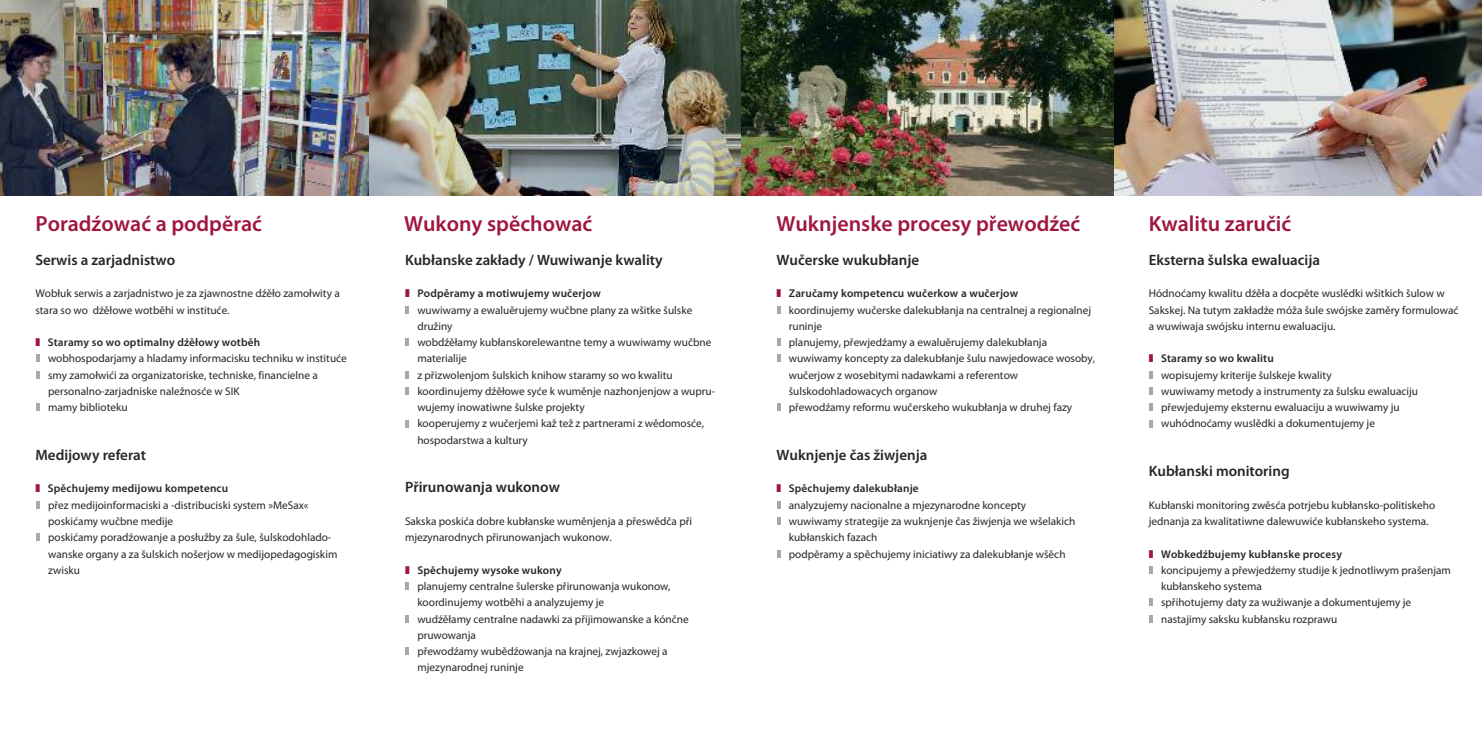
<style>
.page{position:relative;width:1482px;height:745px;background:#fff}
.page>*{position:absolute;margin:0;border:0;box-sizing:border-box;transform-origin:0 0}
.t1{font:600 21.88px "Myriad Pro";color:#9f163e}
.t2{font:600 15px "Myriad Pro";color:#272627}
.t3{font:11.25px/16.2px "Myriad Pro";color:#272627}
.s1{color:#9f163e}
.s2{font-weight:600}
</style>
<div class="page">
<img style="left:1113px;top:0;width:368px;height:195px">
<img style="left:369px;top:0;width:372px;height:195px">
<img style="left:741px;top:0;width:372px;height:195px">
<img style="left:0;top:0;width:369px;height:195px">
<svg style="left:1149px;top:371px;width:3px;height:7px"></svg>
<svg style="left:1149px;top:387px;width:3px;height:7px"></svg>
<svg style="left:1149px;top:403px;width:3px;height:8px"></svg>
<svg style="left:1149px;top:420px;width:3px;height:7px"></svg>
<svg style="left:1149px;top:566px;width:3px;height:7px"></svg>
<svg style="left:1149px;top:598px;width:3px;height:8px"></svg>
<svg style="left:1149px;top:615px;width:3px;height:7px"></svg>
<svg style="left:777px;top:306px;width:3px;height:7px"></svg>
<svg style="left:777px;top:338px;width:3px;height:8px"></svg>
<svg style="left:777px;top:354px;width:3px;height:8px"></svg>
<svg style="left:777px;top:403px;width:3px;height:8px"></svg>
<svg style="left:777px;top:501px;width:3px;height:7px"></svg>
<svg style="left:777px;top:517px;width:3px;height:7px"></svg>
<svg style="left:777px;top:550px;width:3px;height:7px"></svg>
<svg style="left:36px;top:354px;width:4px;height:8px"></svg>
<svg style="left:36px;top:371px;width:4px;height:7px"></svg>
<svg style="left:36px;top:403px;width:4px;height:8px"></svg>
<svg style="left:36px;top:501px;width:4px;height:7px"></svg>
<svg style="left:36px;top:533px;width:4px;height:8px"></svg>
<svg style="left:405px;top:306px;width:4px;height:7px"></svg>
<svg style="left:405px;top:338px;width:4px;height:8px"></svg>
<svg style="left:405px;top:371px;width:4px;height:7px"></svg>
<svg style="left:405px;top:387px;width:4px;height:7px"></svg>
<svg style="left:405px;top:420px;width:4px;height:7px"></svg>
<svg style="left:405px;top:582px;width:4px;height:7px"></svg>
<svg style="left:405px;top:615px;width:4px;height:7px"></svg>
<svg style="left:405px;top:647px;width:4px;height:7px"></svg>
<h1 class="t1" style="left:35px;top:216px;width:228px">Poradźować a podpěrać</h1>
<h1 class="t1" style="left:404px;top:216px;width:190px">Wukony spěchować</h1>
<h1 class="t1" style="left:776px;top:216px;width:305px">Wuknjenske procesy přewodźeć</h1>
<h1 class="t1" style="left:1148px;top:216px;width:144px">kwalitu zaručić</h1>
<h2 class="t2" style="left:35px;top:254px;width:141px">Serwis a zarjadnistwo</h2>
<p class="t3" style="left:35px;top:286px;width:306px">Wobłuk serwis a zarjadnistwo je za zjawnostne dźěło zamołwity a stara so wo dźěłowe wotběhi w instituće.</p>
<p class="t3" style="left:48px;top:335px;width:300px;text-indent:-13px"><span class="s1">❚</span> <span class="s2">Staramy so wo optimalny dźěłowy wotběh </span>wobhospodarjamy a hladamy informacisku techniku w instituće smy zamołwići za organizatoriske, techniske, financielne a personalno-zarjadniske naležnosće w SIK<br>mamy biblioteku</p>
<h2 class="t2" style="left:35px;top:449px;width:112px">Medijowy referat</h2>
<p class="t3" style="left:48px;top:481px;width:291px;text-indent:-13px"><span class="s1">❚</span> <span class="s2">Spěchujemy medijowu kompetencu<br></span>přez medijoinformaciski a -distribuciski system »MeSax« poskićamy wučbne medije<br>poskićamy poradźowanje a posłužby za šule, šulskodohlado&shy;wanske organy a za šulskich nošerjow w medijopedagogiskim zwisku</p>
<h2 class="t2" style="left:405px;top:254px;width:259px">kubłanske zakłady / Wuwiwanje kwality</h2>
<p class="t3" style="left:417px;top:286px;width:299px;text-indent:-12px"><span class="s1">❚</span> <span class="s2">Podpěramy a motiwujemy wučerjow<br></span>wuwiwamy a ewaluěrujemy wučbne plany za wšitke šulske družiny<br>wobdźěłamy kubłanskorelewantne temy a wuwiwamy wučbne materialije<br>z přizwolenjom šulskich knihow staramy so wo kwalitu koordinujemy dźěłowe syće k wuměnje nazhonjenjow a wupru&shy;wujemy inowatiwne šulske projekty<br>kooperujemy z wučerjemi kaž tež z partnerami z wědomosće, hospodarstwa a kultury</p>
<h2 class="t2" style="left:405px;top:481px;width:156px">Přirunowanja wukonow</h2>
<p class="t3" style="left:405px;top:513px;width:288px">Sakska poskića dobre kubłanske wuměnjenja a přeswědča při mjezynarodnych přirunowanjach wukonow.</p>
<p class="t3" style="left:417px;top:562px;width:273px;text-indent:-12px"><span class="s1">❚</span> <span class="s2">Spěchujemy wysoke wukony<br></span>planujemy centralne šulerske přirunowanja wukonow, koordinujemy wotběhi a analyzujemy je<br>wudźěłamy centralne nadawki za přijimowanske a kónčne pruwowanja<br>přewodźamy wubědźowanja na krajnej, zwjazkowej a mjezynarodnej runinje</p>
<h2 class="t2" style="left:776px;top:254px;width:144px">Wučerske wukubłanje</h2>
<p class="t3" style="left:788px;top:286px;width:308px;text-indent:-12px"><span class="s1">❚</span> <span class="s2">zaručamy kompetencu wučerkow a wučerjow<br></span>koordinujemy wučerske dalekubłanja na centralnej a regionalnej runinje<br>planujemy, přewjedźamy a ewaluěrujemy dalekubłanja wuwiwamy koncepty za dalekubłanje šulu nawjedowace wosoby, wučerjow z wosebitymi nadawkami a referentow šulskodohladowacych organow<br>přewodźamy reformu wučerskeho wukubłanja w druhej fazy</p>
<h2 class="t2" style="left:776px;top:449px;width:152px">Wuknjenje čas žiwjenja</h2>
<p class="t3" style="left:788px;top:481px;width:288px;text-indent:-12px"><span class="s1">❚</span> <span class="s2">Spěchujemy dalekubłanje<br></span>analyzujemy nacionalne a mjezynarodne koncepty wuwiwamy strategije za wuknjenje čas žiwjenja we wšelakich kubłanskich fazach<br>podpěramy a spěchujemy iniciatiwy za dalekubłanje wšěch</p>
<h2 class="t2" style="left:1148px;top:254px;width:173px">eksterna šulska ewaluacija</h2>
<p class="t3" style="left:1148px;top:286px;width:311px">Hódnoćamy kwalitu dźěła a docpěte wuslědki wšitkich šulow w<br>Sakskej. Na tutym zakładźe móža šule swójske zaměry formulować a wuwiwaja swójsku internu ewaluaciju.</p>
<p class="t3" style="left:1160px;top:351px;width:258px;text-indent:-12px"><span class="s1">❚</span> <span class="s2">Staramy so wo kwalitu<br></span>wopisujemy kriterije šulskeje kwality<br>wuwiwamy metody a instrumenty za šulsku ewaluaciju přewjedujemy eksternu ewaluaciju a wuwiwamy ju wuhódnoćamy wuslědki a dokumentujemy je</p>
<h2 class="t2" style="left:1148px;top:465px;width:142px">kubłanski monitoring</h2>
<p class="t3" style="left:1148px;top:497px;width:288px">Kubłanski monitoring zwěsća potrjebu kubłansko-politiskeho jednanja za kwalitatiwne dalewuwiće kubłanskeho systema.</p>
<p class="t3" style="left:1160px;top:546px;width:291px;text-indent:-12px"><span class="s1">❚</span> <span class="s2">Wobkedźbujemy kubłanske procesy<br></span>koncipujemy a přewjedźemy studije k jednotliwym prašenjam kubłanskeho systema<br>spřihotujemy daty za wužiwanje a dokumentujemy je nastajimy saksku kubłansku rozprawu</p>
</div>
